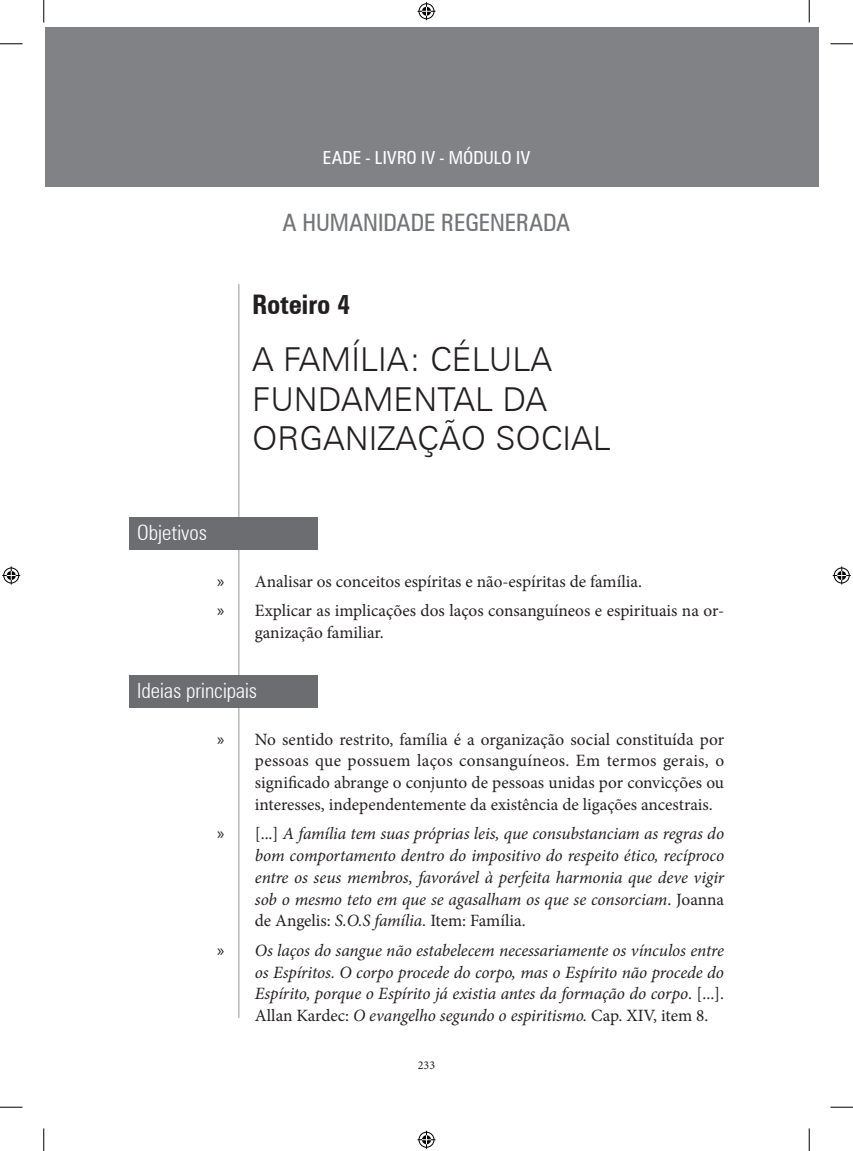
<style>
.page{position:relative;width:853px;height:1151px;background:#fff}
.page>*{position:absolute;margin:0;border:0;box-sizing:border-box;transform-origin:0 0}
.t1{font:300 33px/39.6px "Zurich BT";color:#231f20}
.t2{font:700 condensed 27px "Zurich BT";color:#231f20}
.t3{font:condensed 24px "Zurich BT";color:#727477}
.t4{font:300 condensed 21px "Zurich BT";color:#fff}
.t5{font:condensed 18px "Zurich BT";letter-spacing:.01em;color:#fff}
.t6{font:italic 17.25px/21.8px "Minion Pro";letter-spacing:-.005em;color:#231f20;text-align:justify}
.t7{font:17.25px/21.8px "Minion Pro";color:#231f20}
.t8{font:12px "Minion Pro";color:#231f20}
.s1{font-family:"Myriad Pro"}
.s2{font-family:"Myriad Pro";font-style:normal}
.s3{font-style:normal}
</style>
<div class="page">
<div style="left:45px;top:27px;width:774px;height:159px;background:#808285"></div>
<hr style="left:239px;top:284px;width:1px;height:733px;background:#939598">
<div style="left:129px;top:517px;width:188px;height:33px;background:#6c6d70"></div>
<div style="left:129px;top:675px;width:188px;height:32px;background:#6c6d70"></div>
<svg style="left:0;top:44px;width:22px;height:1px"></svg>
<svg style="left:830px;top:44px;width:23px;height:1px"></svg>
<svg style="left:0;top:1106px;width:22px;height:1px"></svg>
<svg style="left:830px;top:1106px;width:23px;height:1px"></svg>
<svg style="left:44px;top:0;width:1px;height:23px"></svg>
<svg style="left:44px;top:1128px;width:1px;height:23px"></svg>
<svg style="left:809px;top:0;width:1px;height:23px"></svg>
<svg style="left:809px;top:1128px;width:1px;height:23px"></svg>
<svg style="left:417px;top:2px;width:18px;height:18px"></svg>
<svg style="left:417px;top:1130px;width:18px;height:18px"></svg>
<svg style="left:2px;top:566px;width:18px;height:18px"></svg>
<svg style="left:833px;top:566px;width:18px;height:18px"></svg>
<p class="t5" style="left:323px;top:146px;width:209px">EADE - LIVRO IV - MÓDULO IV</p>
<h3 class="t3" style="left:282px;top:208px;width:289px">A HUMANIDADE REGENERADA</h3>
<h2 class="t2" style="left:252px;top:288px;width:100px">Roteiro 4</h2>
<h1 class="t1" style="left:252px;top:339px;width:360px">A FAMÍLIA: CÉLULA<br>FUNDAMENTAL DA<br>ORGANIZAÇÃO SOCIAL</h1>
<p class="t4" style="left:137px;top:520px;width:71px">Objetivos</p>
<p class="t7" style="left:217px;top:566px;width:508px;line-height:29.4px"><span class="s1">»</span> Analisar os conceitos espíritas e não-espíritas de família.<br><span class="s1">»</span> Explicar as implicações dos laços consanguíneos e espirituais na or-</p>
<p class="t7" style="left:255px;top:621px;width:131px">ganização familiar.</p>
<p class="t4" style="left:137px;top:678px;width:121px">Ideias principais</p>
<p class="t7" style="left:255px;top:728px;width:471px;text-align:justify;text-indent:-38px"><span class="s1">»</span> No sentido restrito, família é a organização social constituída por pessoas que possuem laços consanguíneos. Em termos gerais, o significado abrange o conjunto de pessoas unidas por convicções ou interesses, independentemente da existência de ligações ancestrais.</p>
<p class="t6" style="left:255px;top:823px;width:471px;text-indent:-38px"><span class="s2">»</span> <span class="s3">[...]</span> A família tem suas próprias leis, que consubstanciam as regras do bom comportamento dentro do impositivo do respeito ético, recíproco entre os seus membros, favorável à perfeita harmonia que deve vigir sob o mesmo teto em que se agasalham os que se consorciam<span class="s3">. Joanna de Angelis:</span> S.O.S família. <span class="s3">Item: Família.</span></p>
<p class="t6" style="left:255px;top:939px;width:471px;text-indent:-38px"><span class="s2">»</span> Os laços do sangue não estabelecem necessariamente os vínculos entre os Espíritos. O corpo procede do corpo, mas o Espírito não procede do Espírito, porque o Espírito já existia antes da formação do corpo<span class="s3">. [...].<br>Allan Kardec:</span> O evangelho segundo o espiritismo. <span class="s3">Cap. XIV, item 8.</span></p>
<p class="t8" style="left:418px;top:1057px;width:19px">233</p>
</div>
